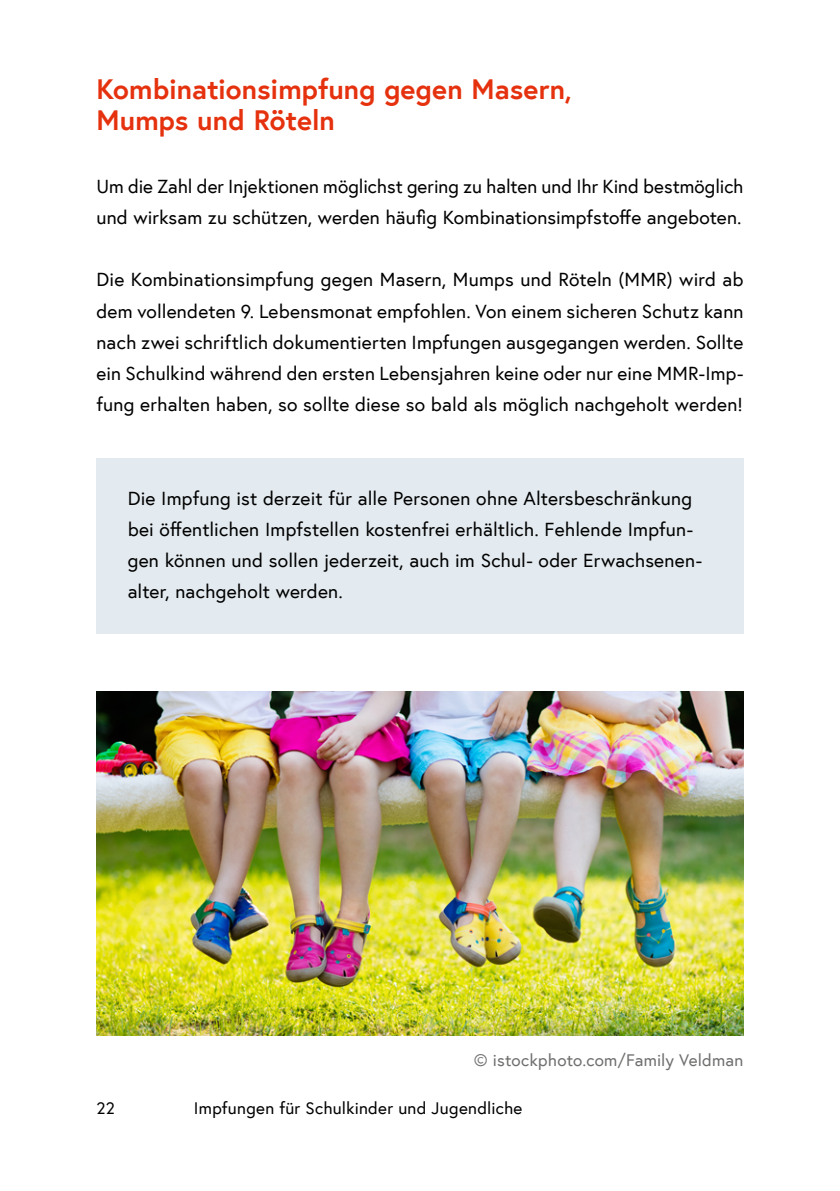
<style>
.page{position:relative;width:840px;height:1191px;background:#fff}
.page>*{position:absolute;margin:0;border:0;box-sizing:border-box;transform-origin:0 0}
.h2_ohne_Nummerierung{font:700 28px/31.2px "Europa Austria";letter-spacing:.005em;color:#e5310e}
.p_Infobox_ohne_h{font:19.2px/31.2px "Europa Austria";letter-spacing:.01em;color:#000;text-align:justify}
.p_Abstand_danach{font:19.2px/31.2px "Europa Austria";color:#000}
.t1{font:17px "Europa Austria";letter-spacing:.015em;color:#000}
.t2{font:17px "Europa Austria";letter-spacing:.015em;color:#6f6f6e}
</style>
<div class="page">
<div style="left:96px;top:458px;width:647px;height:175px;background:#e4ebf0"></div>
<img style="left:96px;top:692px;width:647px;height:343px">
<h2 class="h2_ohne_Nummerierung" style="left:96px;top:73px;width:476px">Kombinationsimpfung gegen Masern,<br>Mumps und Röteln</h2>
<p class="p_Abstand_danach" style="left:96px;top:170px;width:648px">Um die Zahl der Injektionen möglichst gering zu halten und Ihr Kind bestmöglich und wirksam zu schützen, werden häufig Kombinationsimpfstoffe angeboten.</p>
<p class="p_Infobox_ohne_h" style="left:96px;top:264px;width:648px">Die Kombinationsimpfung gegen Masern, Mumps und Röteln (MMR) wird ab dem vollendeten 9. Lebensmonat empfohlen. Von einem sicheren Schutz kann nach zwei schriftlich dokumentierten Impfungen ausgegangen werden. Sollte ein Schulkind während den ersten Lebensjahren keine oder nur eine MMR-Imp&shy;fung erhalten haben, so sollte diese so bald als möglich nachgeholt werden!</p>
<p class="p_Infobox_ohne_h" style="left:128px;top:482px;width:575px;text-align:left">Die Impfung ist derzeit für alle Personen ohne Altersbeschränkung bei öffentlichen Impfstellen kostenfrei erhältlich. Fehlende Impfun&shy;gen können und sollen jederzeit, auch im Schul- oder Erwachsenen&shy;alter, nachgeholt werden.</p>
<p class="t2" style="left:473px;top:1049px;width:271px">© istockphoto.com/Family Veldman</p>
<p class="t1" style="left:96px;top:1096px;width:20px">22</p>
<p class="t1" style="left:194px;top:1096px;width:330px">Impfungen für Schulkinder und Jugendliche</p>
</div>
